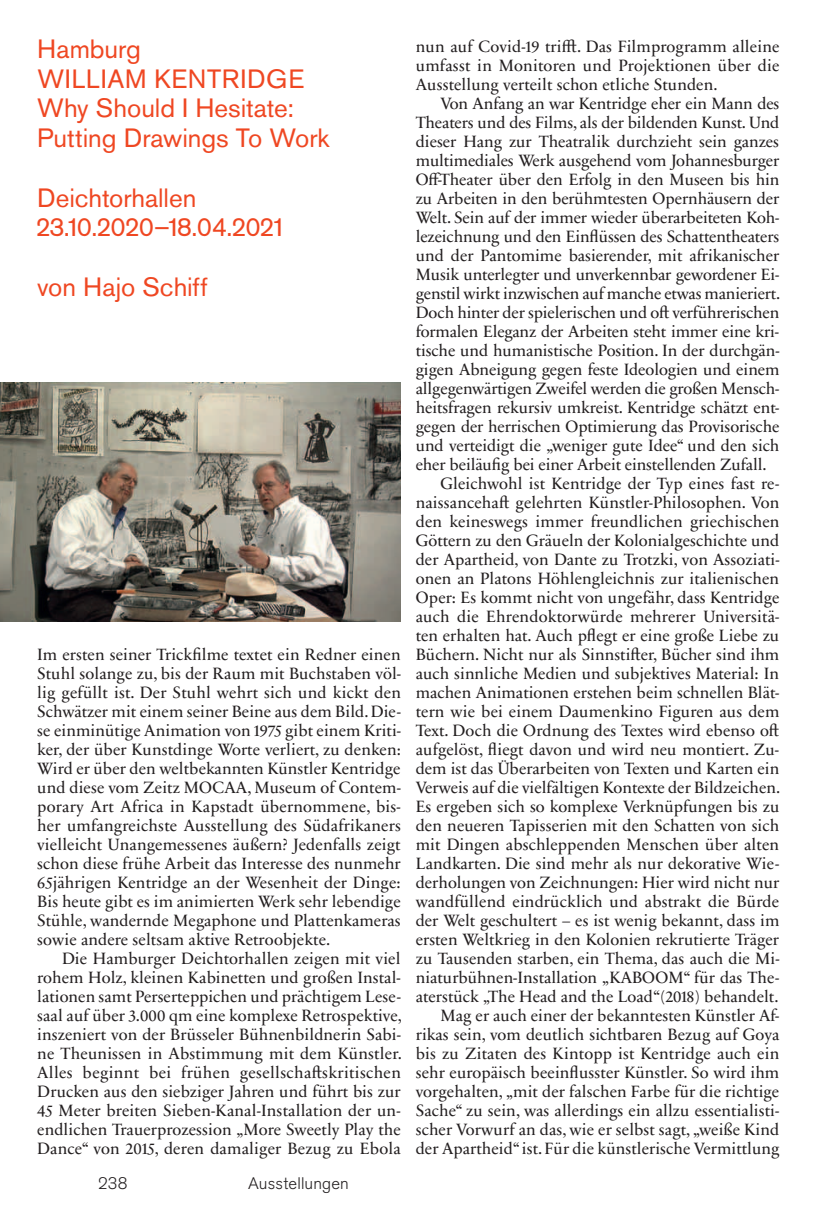
<style>
.page{position:relative;width:834px;height:1216px;background:#fff}
.page>*{position:absolute;margin:0;border:0;box-sizing:border-box;transform-origin:0 0}
.t1{font:26.25px/29.8px "Akzidenz Grotesk Pro";color:#ef4722}
.t2{font:16.62px/18.9px "Sabon Next LT Pro";color:#231f20;text-align:justify}
.t3{font:300 16.62px "Akzidenz Grotesk Pro";letter-spacing:.01em;color:#231f20}
</style>
<div class="page">
<img style="left:0;top:382px;width:401px;height:239px">
<h1 class="t1" style="left:37px;top:36px;width:294px">Hamburg<br>WILLIAM KENTRIDGE<br>Why Should I Hesitate:<br>Putting Drawings To Work</h1>
<h1 class="t1" style="left:37px;top:185px;width:247px">Deichtorhallen<br>23.10.2020–18.04.2021</h1>
<h1 class="t1" style="left:37px;top:274px;width:172px">von Hajo Schiff</h1>
<p class="t2" style="left:37px;top:646px;width:365px">Im ersten seiner Trickfilme textet ein Redner einen Stuhl solange zu, bis der Raum mit Buchstaben völ&shy;lig gefüllt ist. Der Stuhl wehrt sich und kickt den Schwätzer mit einem seiner Beine aus dem Bild. Die&shy;se einminütige Animation von 1975 gibt einem Kriti&shy;ker, der über Kunstdinge Worte verliert, zu denken:<br>Wird er über den weltbekannten Künstler Kentridge und diese vom Zeitz MOCAA, Museum of Contem&shy;porary Art Africa in Kapstadt übernommene, bis&shy;her umfangreichste Ausstellung des Südafrikaners vielleicht Unangemessenes äußern? Jedenfalls zeigt schon diese frühe Arbeit das Interesse des nunmehr 65jährigen Kentridge an der Wesenheit der Dinge:<br>Bis heute gibt es im animierten Werk sehr lebendige Stühle, wandernde Megaphone und Plattenkameras sowie andere seltsam aktive Retroobjekte.</p>
<p class="t2" style="left:37px;top:950px;width:366px;text-indent:25px">Die Hamburger Deichtorhallen zeigen mit viel rohem Holz, kleinen Kabinetten und großen Instal&shy;lationen samt Perserteppichen und prächtigem Lese&shy;saal auf über 3.000 qm eine komplexe Retrospektive, inszeniert von der Brüsseler Bühnenbildnerin Sabi&shy;ne Theunissen in Abstimmung mit dem Künstler.<br>Alles beginnt bei frühen gesellschaftskritischen Drucken aus den siebziger Jahren und führt bis zur 45 Meter breiten Sieben-Kanal-Installation der un&shy;endlichen Trauerprozession „More Sweetly Play the Dance“ von 2015, deren damaliger Bezug zu Ebola</p>
<p class="t3" style="left:98px;top:1176px;width:31px">238</p>
<p class="t3" style="left:248px;top:1176px;width:102px">Ausstellungen</p>
<p class="t2" style="left:415px;top:39px;width:365px">nun auf Covid-19 trifft. Das Filmprogramm alleine umfasst in Monitoren und Projektionen über die Ausstellung verteilt schon etliche Stunden.</p>
<p class="t2" style="left:440px;top:96px;width:340px">Von Anfang an war Kentridge eher ein Mann des</p>
<p class="t2" style="left:415px;top:115px;width:365px">Theaters und des Films, als der bildenden Kunst. Und</p>
<p class="t2" style="left:415px;top:134px;width:365px">dieser Hang zur Theatralik durchzieht sein ganzes</p>
<p class="t2" style="left:415px;top:153px;width:365px">multimediales Werk ausgehend vom Johannesburger</p>
<p class="t2" style="left:415px;top:172px;width:365px">Off-Theater über den Erfolg in den Museen bis hin</p>
<p class="t2" style="left:415px;top:191px;width:365px">zu Arbeiten in den berühmtesten Opernhäusern der</p>
<p class="t2" style="left:415px;top:210px;width:365px">Welt. Sein auf der immer wieder überarbeiteten Koh-</p>
<p class="t2" style="left:415px;top:229px;width:365px">lezeichnung und den Einflüssen des Schattentheaters</p>
<p class="t2" style="left:415px;top:248px;width:365px">und der Pantomime basierender, mit afrikanischer</p>
<p class="t2" style="left:415px;top:267px;width:365px">Musik unterlegter und unverkennbar gewordener Ei-</p>
<p class="t2" style="left:415px;top:286px;width:366px">genstil wirkt inzwischen auf manche etwas manieriert.</p>
<p class="t2" style="left:415px;top:305px;width:365px">Doch hinter der spielerischen und oft verführerischen</p>
<p class="t2" style="left:415px;top:324px;width:365px">formalen Eleganz der Arbeiten steht immer eine kri-</p>
<p class="t2" style="left:415px;top:343px;width:365px">tische und humanistische Position. In der durchgän-</p>
<p class="t2" style="left:415px;top:362px;width:365px">gigen Abneigung gegen feste Ideologien und einem</p>
<p class="t2" style="left:415px;top:381px;width:365px">allgegenwärtigen Zweifel werden die großen Mensch-</p>
<p class="t2" style="left:415px;top:400px;width:365px">heitsfragen rekursiv umkreist. Kentridge schätzt ent-</p>
<p class="t2" style="left:415px;top:419px;width:365px">gegen der herrischen Optimierung das Provisorische</p>
<p class="t2" style="left:415px;top:438px;width:365px">und verteidigt die „weniger gute Idee“ und den sich</p>
<p class="t2" style="left:415px;top:457px;width:352px">eher beiläufig bei einer Arbeit einstellenden Zufall.</p>
<p class="t2" style="left:440px;top:476px;width:340px">Gleichwohl ist Kentridge der Typ eines fast re-</p>
<p class="t2" style="left:415px;top:495px;width:365px">naissancehaft gelehrten Künstler-Philosophen. Von</p>
<p class="t2" style="left:415px;top:514px;width:365px">den keineswegs immer freundlichen griechischen</p>
<p class="t2" style="left:415px;top:533px;width:365px">Göttern zu den Gräueln der Kolonialgeschichte und</p>
<p class="t2" style="left:415px;top:552px;width:365px">der Apartheid, von Dante zu Trotzki, von Assoziati-</p>
<p class="t2" style="left:415px;top:570px;width:365px">onen an Platons Höhlengleichnis zur italienischen</p>
<p class="t2" style="left:415px;top:589px;width:365px">Oper: Es kommt nicht von ungefähr, dass Kentridge</p>
<p class="t2" style="left:415px;top:608px;width:365px">auch die Ehrendoktorwürde mehrerer Universitä-</p>
<p class="t2" style="left:415px;top:627px;width:365px">ten erhalten hat. Auch pflegt er eine große Liebe zu</p>
<p class="t2" style="left:415px;top:646px;width:365px">Büchern. Nicht nur als Sinnstifter, Bücher sind ihm</p>
<p class="t2" style="left:415px;top:665px;width:364px">auch sinnliche Medien und subjektives Material: In</p>
<p class="t2" style="left:415px;top:684px;width:365px">machen Animationen erstehen beim schnellen Blät-</p>
<p class="t2" style="left:415px;top:703px;width:365px">tern wie bei einem Daumenkino Figuren aus dem</p>
<p class="t2" style="left:415px;top:722px;width:365px">Text. Doch die Ordnung des Textes wird ebenso oft</p>
<p class="t2" style="left:415px;top:741px;width:365px">aufgelöst, fliegt davon und wird neu montiert. Zu-</p>
<p class="t2" style="left:415px;top:760px;width:365px">dem ist das Überarbeiten von Texten und Karten ein</p>
<p class="t2" style="left:415px;top:779px;width:366px">Verweis auf die vielfältigen Kontexte der Bildzeichen.</p>
<p class="t2" style="left:415px;top:798px;width:365px">Es ergeben sich so komplexe Verknüpfungen bis zu</p>
<p class="t2" style="left:415px;top:817px;width:365px">den neueren Tapisserien mit den Schatten von sich</p>
<p class="t2" style="left:415px;top:836px;width:365px">mit Dingen abschleppenden Menschen über alten</p>
<p class="t2" style="left:415px;top:855px;width:365px">Landkarten. Die sind mehr als nur dekorative Wie-</p>
<p class="t2" style="left:415px;top:874px;width:365px">derholungen von Zeichnungen: Hier wird nicht nur</p>
<p class="t2" style="left:415px;top:893px;width:365px">wandfüllend eindrücklich und abstrakt die Bürde</p>
<p class="t2" style="left:415px;top:912px;width:365px">der Welt geschultert – es ist wenig bekannt, dass im</p>
<p class="t2" style="left:415px;top:931px;width:364px">ersten Weltkrieg in den Kolonien rekrutierte Träger</p>
<p class="t2" style="left:415px;top:950px;width:365px">zu Tausenden starben, ein Thema, das auch die Mi-</p>
<p class="t2" style="left:415px;top:969px;width:365px">niaturbühnen-Installation „KABOOM“ für das The-</p>
<p class="t2" style="left:415px;top:988px;width:364px">aterstück „The Head and the Load“(2018) behandelt.</p>
<p class="t2" style="left:440px;top:1007px;width:340px">Mag er auch einer der bekanntesten Künstler Af-</p>
<p class="t2" style="left:415px;top:1026px;width:365px">rikas sein, vom deutlich sichtbaren Bezug auf Goya</p>
<p class="t2" style="left:415px;top:1045px;width:365px">bis zu Zitaten des Kintopp ist Kentridge auch ein</p>
<p class="t2" style="left:415px;top:1064px;width:365px">sehr europäisch beeinflusster Künstler. So wird ihm</p>
<p class="t2" style="left:415px;top:1083px;width:365px">vorgehalten, „mit der falschen Farbe für die richtige</p>
<p class="t2" style="left:415px;top:1102px;width:365px">Sache“ zu sein, was allerdings ein allzu essentialisti-</p>
<p class="t2" style="left:415px;top:1121px;width:365px">scher Vorwurf an das, wie er selbst sagt, „weiße Kind</p>
<p class="t2" style="left:415px;top:1140px;width:365px">der Apartheid“ ist. Für die künstlerische Vermittlung</p>
</div>
